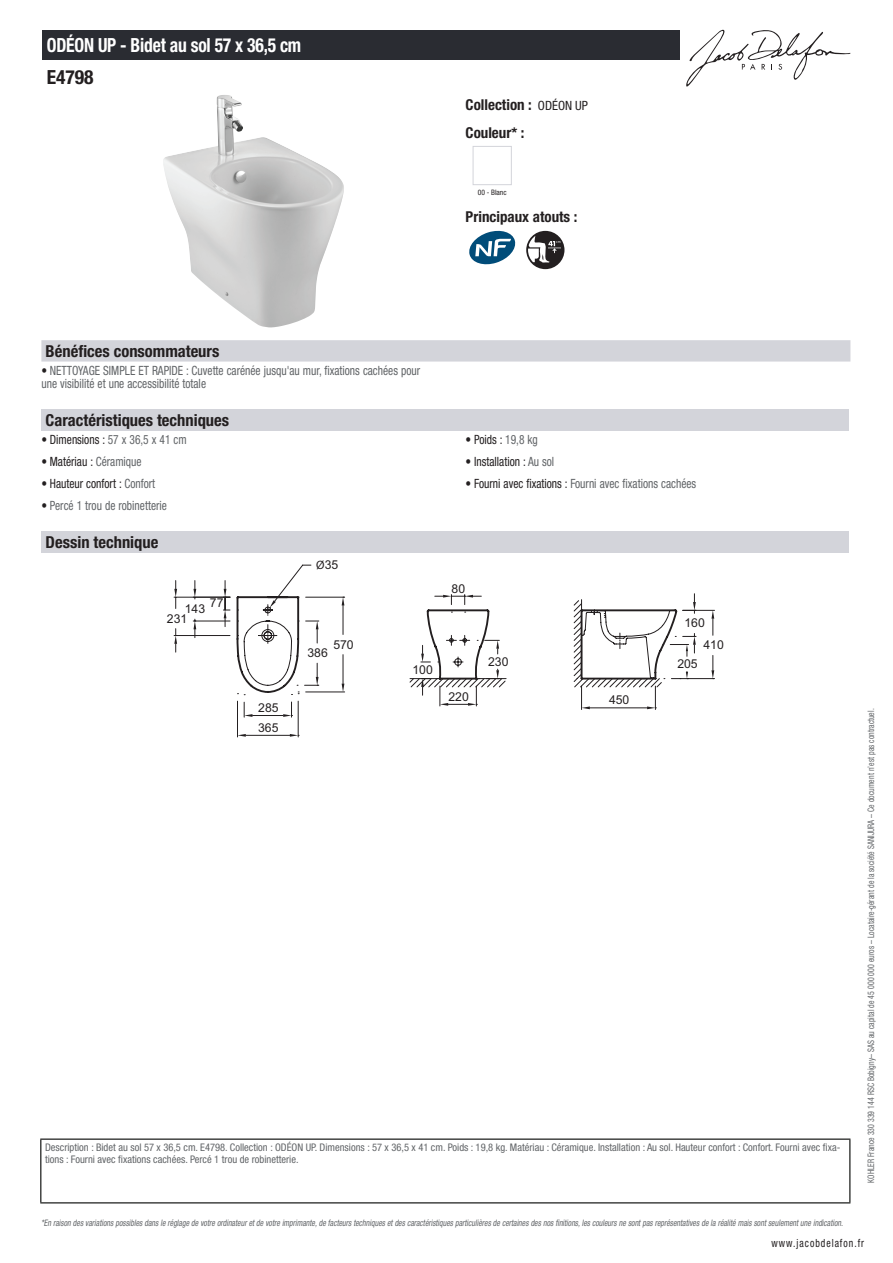
<style>
.page{position:relative;width:893px;height:1263px;background:#fff}
.page>*{position:absolute;margin:0;border:0;box-sizing:border-box;transform-origin:0 0}
.t1{font:700 condensed 19.5px "Helvetica Neue LT Std";letter-spacing:-.01em;color:#fff;scale:.9 1}
.t2{font:700 condensed 19.5px "Helvetica Neue LT Std";color:#231f20}
.t3{font:700 condensed 16.5px "Helvetica Neue LT Std";color:#231f20}
.t4{font:700 condensed 15px/27.8px "Helvetica Neue LT Std";color:#231f20}
.t5{font:condensed 12.75px/13.5px "Helvetica Neue LT Std";color:#626568;scale:.9 1}
.t6{font:condensed 12.75px "Helvetica Neue LT Std";color:#231f20;scale:.9 1}
.t7{font:12.15px/9.4px "Arial";color:#231f20}
.t8{font:condensed 11.25px "Helvetica Neue LT Std";letter-spacing:.1em;color:#231f20;scale:.87 1}
.t9{font:condensed 10.5px/12px "Helvetica Neue LT Std";color:#626568}
.t10{font:italic condensed 9px "Helvetica Neue LT Std";color:#626568;scale:.87 1}
.t11{font:condensed 9px "Helvetica Neue LT Std";color:#626568;scale:.87 1}
.t12{font:condensed 7.5px "Helvetica Neue LT Std";color:#231f20}
.s1{font-weight:400;font-size:12.75px}
.s2{color:#231f20}
.s3{color:#626568}
.s4{font-family:"Myriad Pro"}
</style>
<div class="page">
<svg style="left:686px;top:30px;width:164px;height:57px"></svg>
<img style="left:163px;top:95px;width:181px;height:232px">
<div style="left:473px;top:146px;width:39px;height:39px;border:1px solid #d3d4da"></div>
<svg style="left:469px;top:231px;width:46px;height:33px"></svg>
<div style="left:526px;top:231px;width:38px;height:38px;background:#231f20;border-radius:50%"></div>
<svg style="left:528px;top:236px;width:33px;height:27px"></svg>
<div style="left:41px;top:340px;width:809px;height:22px;background:#d3d4da"></div>
<div style="left:41px;top:410px;width:808px;height:21px;background:#d3d4da"></div>
<div style="left:41px;top:531px;width:808px;height:21px;background:#d3d4da"></div>
<hr style="left:237px;top:701px;width:1px;height:36px;background:#231f20">
<hr style="left:298px;top:701px;width:1px;height:36px;background:#231f20">
<hr style="left:246px;top:735px;width:44px;height:1px;background:#231f20">
<svg style="left:238px;top:734px;width:8px;height:3px"></svg>
<svg style="left:290px;top:734px;width:9px;height:3px"></svg>
<svg style="left:223px;top:580px;width:7px;height:47px"></svg>
<hr style="left:193px;top:621px;width:37px;height:1px;background:#231f20">
<svg style="left:193px;top:580px;width:3px;height:19px"></svg>
<svg style="left:193px;top:619px;width:3px;height:19px"></svg>
<hr style="left:174px;top:597px;width:56px;height:1px;background:#231f20">
<hr style="left:174px;top:635px;width:56px;height:1px;background:#231f20">
<svg style="left:174px;top:580px;width:3px;height:28px"></svg>
<svg style="left:174px;top:629px;width:3px;height:23px"></svg>
<svg style="left:236px;top:564px;width:478px;height:153px"></svg>
<div style="left:43px;top:30px;width:637px;height:30px;background:#2a2c32"></div>
<hr style="left:40px;top:1138px;width:810px;height:2px;background:#040503">
<hr style="left:40px;top:1140px;width:1px;height:62px;background:#040503">
<hr style="left:849px;top:1140px;width:1px;height:62px;background:#040503">
<hr style="left:40px;top:1202px;width:810px;height:1px;background:#040503">
<h1 class="t1" style="left:47px;top:33px;width:284px">ODÉON UP - Bidet au sol 57 x 36,5 cm</h1>
<h1 class="t2" style="left:47px;top:65px;width:48px">E4798</h1>
<h3 class="t4" style="left:466px;top:90px;width:124px">Collection : <span class="s1">ODÉON UP<br></span>Couleur* :</h3>
<p class="t12" style="left:478px;top:188px;width:30px">00 - Blanc</p>
<h3 class="t4" style="left:466px;top:203px;width:113px">Principaux atouts :</h3>
<h2 class="t3" style="left:46px;top:341px;width:175px">Bénéfices consommateurs</h2>
<h3 class="t5" style="left:41px;top:364px;width:422px"><span class="s2">•</span> NETTOYAGE SIMPLE ET RAPIDE : Cuvette carénée jusqu'au mur, fixations cachées pour une visibilité et une accessibilité totale</h3>
<h2 class="t3" style="left:46px;top:410px;width:185px">Caractéristiques techniques</h2>
<h3 class="t6" style="left:41px;top:432px;width:163px">• Dimensions : <span class="s3">57 x 36,5 x 41 cm</span></h3>
<h3 class="t6" style="left:466px;top:432px;width:82px">• Poids : <span class="s3">19,8 kg</span></h3>
<h3 class="t6" style="left:41px;top:454px;width:113px">• Matériau : <span class="s3">Céramique</span></h3>
<h3 class="t6" style="left:466px;top:454px;width:100px">• Installation : <span class="s3">Au sol</span></h3>
<h3 class="t6" style="left:41px;top:476px;width:128px">• Hauteur confort : <span class="s3">Confort</span></h3>
<h3 class="t5" style="left:466px;top:477px;width:258px"><span class="s2">• Fourni avec fixations :</span> Fourni avec fixations cachées</h3>
<h3 class="t5" style="left:41px;top:498px;width:141px"><span class="s2">•</span> Percé 1 trou de robinetterie</h3>
<h2 class="t3" style="left:46px;top:532px;width:114px">Dessin technique</h2>
<h3 class="t7" style="left:210px;top:598px;width:15px">77</h3>
<h3 class="t7" style="left:167px;top:604px;width:40px;text-indent:18px">143<br>231</h3>
<h3 class="t7" style="left:258px;top:703px;width:22px">285</h3>
<h3 class="t7" style="left:258px;top:723px;width:22px">365</h3>
<h3 class="t7" style="left:316px;top:560px;width:24px"><span class="s4">Ø</span>35</h3>
<h3 class="t7" style="left:333px;top:640px;width:22px">570</h3>
<h3 class="t7" style="left:307px;top:648px;width:22px">386</h3>
<h3 class="t7" style="left:452px;top:584px;width:15px">80</h3>
<h3 class="t7" style="left:412px;top:665px;width:22px">100</h3>
<h3 class="t7" style="left:448px;top:692px;width:22px">220</h3>
<h3 class="t7" style="left:488px;top:657px;width:22px">230</h3>
<h3 class="t7" style="left:609px;top:695px;width:22px">450</h3>
<h3 class="t7" style="left:684px;top:619px;width:22px">160</h3>
<h3 class="t7" style="left:677px;top:659px;width:22px">205</h3>
<h3 class="t7" style="left:703px;top:641px;width:22px">410</h3>
<p class="t9" style="left:45px;top:1141px;width:797px">Description : Bidet au sol 57 x 36,5 cm. E4798. Collection : ODÉON UP. Dimensions : 57 x 36,5 x 41 cm. Poids : 19,8 kg. Matériau : Céramique. Installation : Au sol. Hauteur confort : Confort. Fourni avec fixa&shy;tions : Fourni avec fixations cachées. Percé 1 trou de robinetterie.</p>
<p class="t11" style="left:866px;top:1183px;width:547px;rotate:-90deg">KOHLER France 330 339 144 RSC Bobigny– SAS au capital de 45 000 000 euros – Locataire-gérant de la société SANIJURA – Ce document n’est pas contractuel.</p>
<p class="t10" style="left:41px;top:1217px;width:925px">*En raison desvariationspossiblesdansle réglage de votre ordinateuretde votre imprimante,de facteurstechniquesetdescaractéristiquesparticulièresde certainesdesnosfinitions,lescouleursne sontpasreprésentativesde la réalité maissontseulementune indication.</p>
<p class="t8" style="left:772px;top:1237px;width:108px">www.jacobdelafon.fr</p>
</div>
